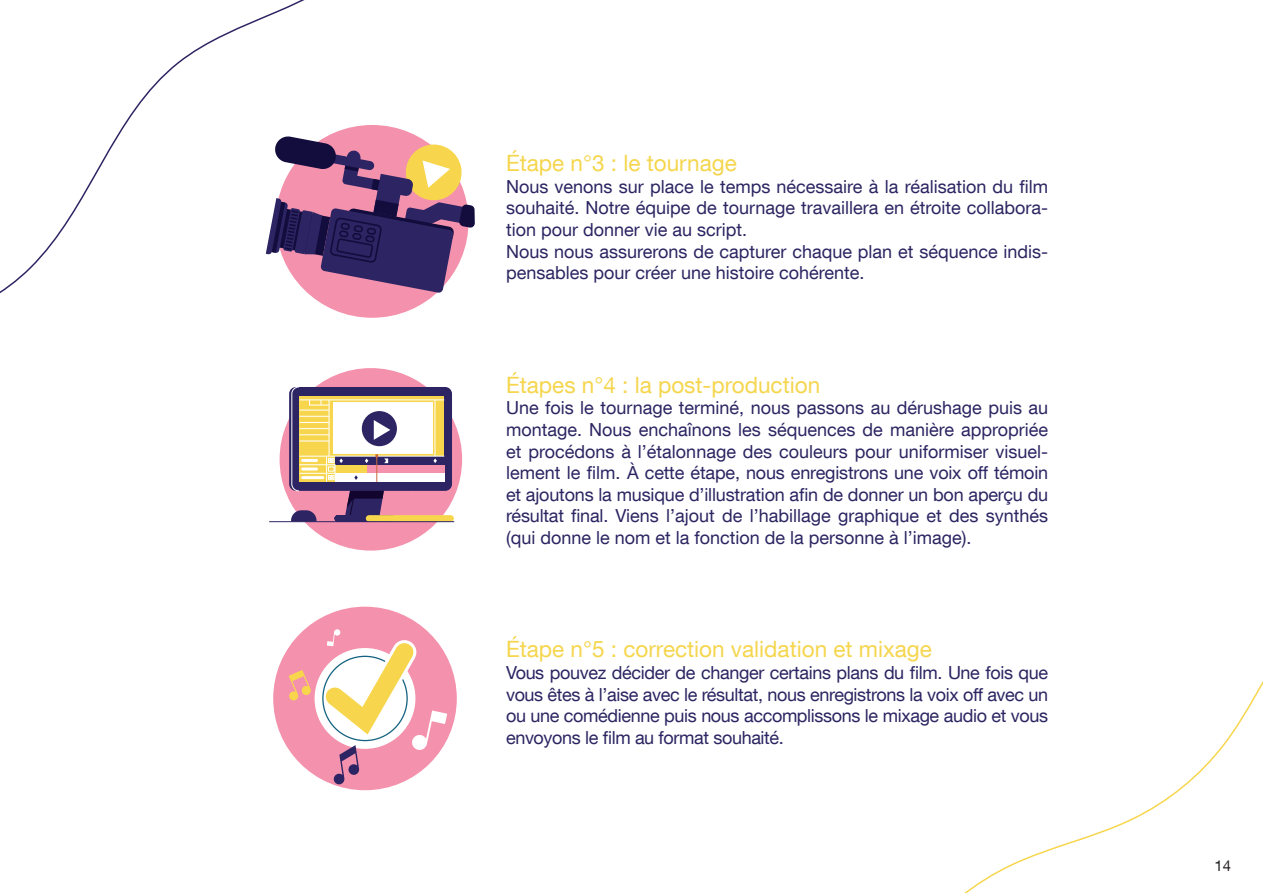
<style>
.page{position:relative;width:1263px;height:893px;background:#fff}
.page>*{position:absolute;margin:0;border:0;box-sizing:border-box;transform-origin:0 0}
.t1{font:22.5px "Helvetica Neue LT Com";color:#f5d64e}
.t2{font:18px/21.6px "Helvetica Neue LT Com";color:#2b2562;text-align:justify}
.t3{font:15px "Helvetica Neue LT Com";color:#231f20}
</style>
<div class="page">
<svg style="left:0;top:0;width:406px;height:318px"></svg>
<svg style="left:964px;top:681px;width:299px;height:212px"></svg>
<div style="left:276px;top:125px;width:192px;height:193px;background:#f491ac;border-radius:50%"></div>
<svg style="left:266px;top:135px;width:209px;height:158px"></svg>
<div style="left:280px;top:368px;width:182px;height:183px;background:#f491ac;border-radius:50%"></div>
<div style="left:289px;top:387px;width:163px;height:104px;background:#2d2463;border-radius:7px"></div>
<div style="left:369px;top:515px;width:82px;height:7px;background:#f7d64d"></div>
<svg style="left:416px;top:396px;width:28px;height:60px"></svg>
<div style="left:367px;top:465px;width:77px;height:8px;background:#f491ac"></div>
<div style="left:335px;top:473px;width:109px;height:9px;background:#fff"></div>
<div style="left:333px;top:402px;width:100px;height:52px;background:#fff"></div>
<hr style="left:300px;top:456px;width:144px;height:1px;background:#fff">
<svg style="left:433px;top:458px;width:4px;height:5px"></svg>
<hr style="left:300px;top:400px;width:144px;height:1px;background:#fff">
<hr style="left:435px;top:400px;width:1px;height:56px;background:#fff">
<svg style="left:291px;top:386px;width:125px;height:139px"></svg>
<hr style="left:269px;top:521px;width:185px;height:1px;background:#2d2463">
<div style="left:273px;top:607px;width:184px;height:183px;background:#f491ac;border-radius:50%"></div>
<svg style="left:288px;top:619px;width:159px;height:166px"></svg>
<p class="t1" style="left:506px;top:149px;width:232px">Étape n°3 : le tournage</p>
<p class="t2" style="left:506px;top:175px;width:544px;text-align:left">Nous venons sur place le temps nécessaire à la réalisation du film souhaité. Notre équipe de tournage travaillera en étroite collabora&shy;tion pour donner vie au script.<br>Nous nous assurerons de capturer chaque plan et séquence indis&shy;pensables pour créer une histoire cohérente.</p>
<p class="t1" style="left:506px;top:371px;width:316px">Étapes n°4 : la post-production</p>
<p class="t2" style="left:506px;top:397px;width:544px">Une fois le tournage terminé, nous passons au dérushage puis au montage. Nous enchaînons les séquences de manière appropriée et procédons à l’étalonnage des couleurs pour uniformiser visuel&shy;lement le film. À cette étape, nous enregistrons une voix off témoin et ajoutons la musique d’illustration afin de donner un bon aperçu du résultat final. Viens l’ajout de l’habillage graphique et des synthés (qui donne le nom et la fonction de la personne à l’image).</p>
<p class="t1" style="left:506px;top:635px;width:427px">Étape n°5 : correction validation et mixage</p>
<p class="t2" style="left:506px;top:661px;width:544px">Vous pouvez décider de changer certains plans du film. Une fois que vous êtes à l’aise avec le résultat, nous enregistrons la voix off avec un ou une comédienne puis nous accomplissons le mixage audio et vous envoyons le film au format souhaité.</p>
<p class="t3" style="left:1214px;top:856px;width:18px">14</p>
</div>
